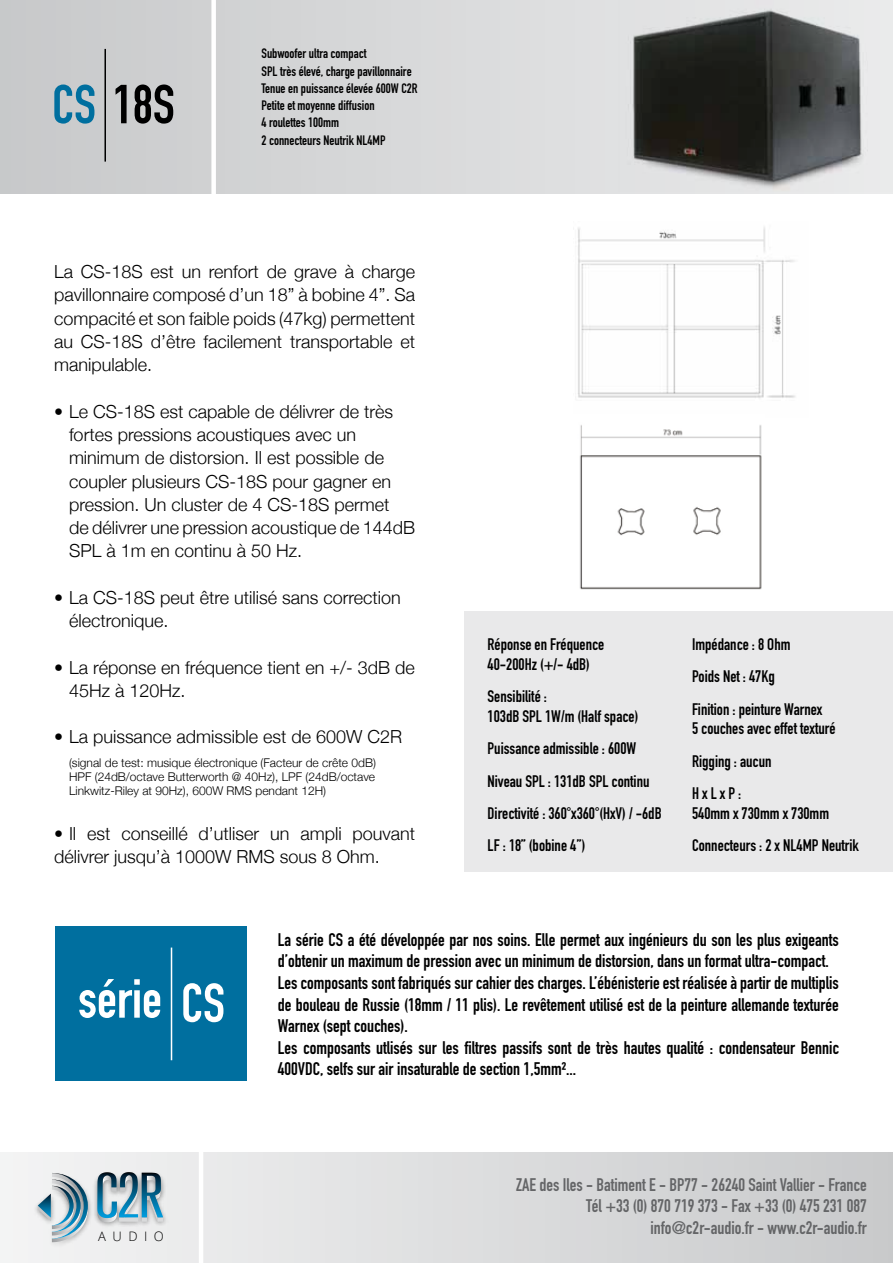
<style>
.page{position:relative;width:893px;height:1263px;background:#fff}
.page>*{position:absolute;margin:0;border:0;box-sizing:border-box;transform-origin:0 0}
.t1{font:54px "DIN Engschrift";color:#fff}
.t2{font:54px "DIN Engschrift";color:#000}
.t3{font:300 18px/23.2px "Helvetica Neue";color:#000}
.t4{font:18px/21.6px "DIN Engschrift";color:#000}
.t5{font:18px/21.6px "DIN Engschrift";color:#646567;text-align:right}
.t6{font:16.5px/19.8px "DIN Engschrift";color:#000}
.t7{font:13.5px/17.2px "DIN Engschrift";color:#000}
.t8{font:300 13.05px "Open Sans";letter-spacing:.5em;color:#000}
.t9{font:300 12px/14.4px "Helvetica Neue";color:#000;text-align:justify}
.s1{color:#006f9f}
</style>
<div class="page">
<div style="left:465px;top:611px;width:428px;height:261px;background:#e9e9ea"></div>
<div style="left:0;top:1152px;width:893px;height:111px;background:linear-gradient(to right,#f4f4f5,#c8cacb)"></div>
<div style="left:0;top:0;width:893px;height:193px;background:#d4d5d6"></div>
<div style="left:55px;top:926px;width:192px;height:155px;background:#006f9f"></div>
<hr style="left:171px;top:947px;width:1px;height:113px;background:#fff">
<div style="left:12px;top:1152px;width:38px;height:107px;background:#f3f3f3"></div>
<img style="left:50px;top:1152px;width:22px;height:107px">
<img style="left:185px;top:1152px;width:11px;height:107px">
<div style="left:72px;top:1152px;width:113px;height:107px;background:#ededee"></div>
<svg style="left:38px;top:1173px;width:50px;height:69px"></svg>
<svg style="left:97px;top:1172px;width:66px;height:50px;background:#7ea2b3"></svg>
<hr style="left:104px;top:49px;width:2px;height:113px;background:#000">
<div style="left:211px;top:0;width:5px;height:207px;background:#fff"></div>
<hr style="left:199px;top:1116px;width:4px;height:147px;background:#fff">
<img style="left:619px;top:1px;width:274px;height:190px">
<img style="left:578px;top:227px;width:218px;height:171px">
<img style="left:579px;top:425px;width:183px;height:165px">
<h1 class="t2" style="left:52px;top:73px;width:124px"><span class="s1">CS</span> 18S</h1>
<p class="t7" style="left:261px;top:45px;width:158px">Subwoofer ultra compact<br>SPL très élevé, charge pavillonnaire<br>Tenue en puissance élevée 600W C2R<br>Petite et moyenne diffusion<br>4 roulettes 100mm<br>2 connecteurs Neutrik NL4MP</p>
<p class="t3" style="left:54px;top:259px;width:363px;text-align:justify">La CS-18S est un renfort de grave à charge pavillonnaire composé d’un 18” à bobine 4”. Sa compacité et son faible poids (47kg) permettent au CS-18S d’être facilement transportable et manipulable.</p>
<p class="t3" style="left:69px;top:399px;width:348px;text-indent:-15px">• Le CS-18S est capable de délivrer de très fortes pressions acoustiques avec un minimum de distorsion. Il est possible de coupler plusieurs CS-18S pour gagner en pression. Un cluster de 4 CS-18S permet<br>de délivrer une pression acoustique de 144dB SPL à 1m en continu à 50 Hz.</p>
<p class="t3" style="left:69px;top:585px;width:333px;text-indent:-15px">• La CS-18S peut être utilisé sans correction électronique.</p>
<p class="t3" style="left:69px;top:654px;width:347px;text-indent:-15px">• La réponse en fréquence tient en +/- 3dB de<br>45Hz à 120Hz.</p>
<p class="t3" style="left:54px;top:724px;width:350px">• La puissance admissible est de 600W C2R</p>
<p class="t9" style="left:69px;top:754px;width:308px">(signal de test: musique électronique (Facteur de crête 0dB)<br>HPF (24dB/octave Butterworth @ 40Hz), LPF (24dB/octave Linkwitz-Riley at 90Hz), 600W RMS pendant 12H)</p>
<p class="t3" style="left:54px;top:821px;width:363px">• Il est conseillé d’utliser un ampli pouvant délivrer jusqu’à 1000W RMS sous 8 Ohm.</p>
<p class="t6" style="left:488px;top:634px;width:118px">Réponse en Fréquence</p>
<p class="t6" style="left:692px;top:634px;width:100px">Impédance : 8 Ohm</p>
<p class="t6" style="left:488px;top:654px;width:104px">40-200Hz (+/- 4dB)</p>
<p class="t6" style="left:692px;top:667px;width:84px">Poids Net : 47Kg</p>
<p class="t6" style="left:488px;top:686px;width:152px">Sensibilité :<br>103dB SPL 1W/m (Half space)</p>
<p class="t6" style="left:692px;top:699px;width:145px">Finition : peinture Warnex<br>5 couches avec effet texturé</p>
<p class="t6" style="left:488px;top:739px;width:150px">Puissance admissible : 600W</p>
<p class="t6" style="left:488px;top:771px;width:163px">Niveau SPL : 131dB SPL continu</p>
<p class="t6" style="left:488px;top:803px;width:176px">Directivité : 360°x360°(HxV) / -6dB</p>
<p class="t6" style="left:692px;top:751px;width:81px">Rigging : aucun</p>
<p class="t6" style="left:692px;top:783px;width:139px">H x L x P :<br>540mm x 730mm x 730mm</p>
<p class="t6" style="left:488px;top:836px;width:99px">LF : 18” (bobine 4’’)</p>
<p class="t6" style="left:692px;top:836px;width:168px">Connecteurs : 2 x NL4MP Neutrik</p>
<h1 class="t1" style="left:78px;top:967px;width:148px">série CS</h1>
<p class="t8" style="left:98px;top:1227px;width:67px">AUDIO</p>
<p class="t4" style="left:278px;top:929px;width:563px">La série CS a été développée par nos soins. Elle permet aux ingénieurs du son les plus exigeants d’obtenir un maximum de pression avec un minimum de distorsion, dans un format ultra-compact.<br>Les composants sont fabriqués sur cahier des charges. L’ébénisterie est réalisée à partir de multiplis de bouleau de Russie (18mm / 11 plis). Le revêtement utilisé est de la peinture allemande texturée Warnex (sept couches).<br>Les composants utlisés sur les filtres passifs sont de très hautes qualité : condensateur Bennic 400VDC, selfs sur air insaturable de section 1,5mm²...</p>
<p class="t5" style="left:516px;top:1174px;width:352px">ZAE des Iles - Batiment E - BP77 - 26240 Saint Vallier - France<br>Tél +33 (0) 870 719 373 - Fax +33 (0) 475 231 087 info@c2r-audio.fr - www.c2r-audio.fr</p>
</div>
